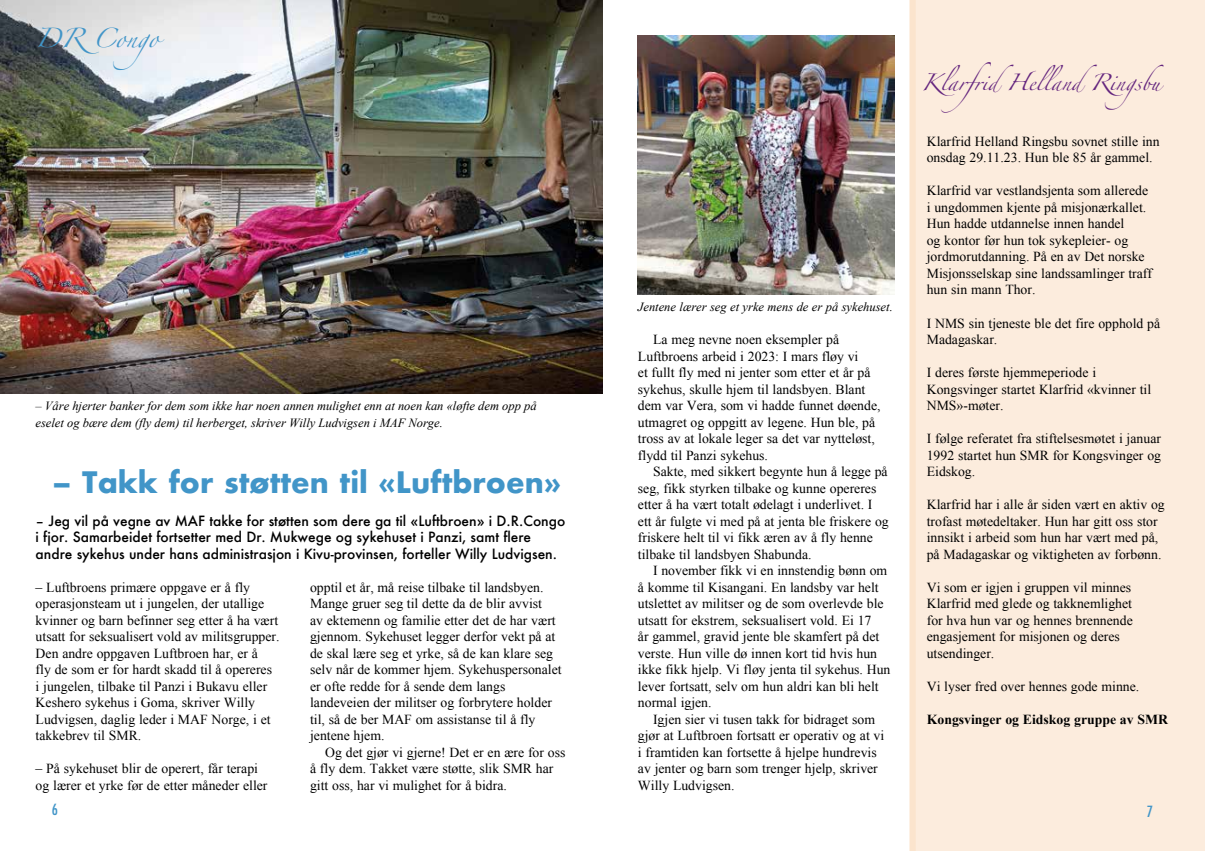
<style>
.page{position:relative;width:1205px;height:851px;background:#fff}
.page>*{position:absolute;margin:0;border:0;box-sizing:border-box;transform-origin:0 0}
.t1{font:700 28.75px "Futura";color:#4195c8}
.t2{font:17.5px "Zapfino";color:#4195c8}
.t3{font:15px "Zapfino";color:#64257e}
.t4{font:500 condensed 15px "Futura";color:#4195c8}
.t5{font:13.75px/16.5px "Times New Roman";color:#000}
.t6{font:500 13.75px/16.5px "Futura";color:#000}
.t7{font:700 13.75px "Times New Roman";color:#000}
.t8{font:italic 12.5px/16.5px "Times New Roman";color:#000}
</style>
<div class="page">
<div style="left:909px;top:0;width:296px;height:850px;background:#fcecdd"></div>
<img style="left:0;top:0;width:602px;height:393px">
<img style="left:638px;top:35px;width:257px;height:259px">
<p class="t2" style="left:35px;top:30px;width:140px">DRCongo</p>
<p class="t8" style="left:36px;top:397px;width:502px">– Våre hjerter banker for dem som ikke har noen annen mulighet enn at noen kan «løfte dem opp på eselet og bære dem (fly dem) til herberget, skriver Willy Ludvigsen i MAF Norge.</p>
<h1 class="t1" style="left:52px;top:461px;width:510px">– Takk for støtten til «Luftbroen»</h1>
<p class="t6" style="left:36px;top:512px;width:531px">– Jeg vil på vegne av MAF takke for støtten som dere ga til «Luftbroen» i D.R.Congo i fjor. Samarbeidet fortsetter med Dr. Mukwege og sykehuset i Panzi, samt flere andre sykehus under hans administrasjon i Kivu-provinsen, forteller Willy Ludvigsen.</p>
<p class="t5" style="left:36px;top:578px;width:245px">– Luftbroens primære oppgave er å fly operasjonsteam ut i jungelen, der utallige kvinner og barn befinner seg etter å ha vært utsatt for seksualisert vold av militsgrupper.<br>Den andre oppgaven Luftbroen har, er å<br>fly de som er for hardt skadd til å opereres<br>i jungelen, tilbake til Panzi i Bukavu eller Keshero sykehus i Goma, skriver Willy Ludvigsen, daglig leder i MAF Norge, i et takkebrev til SMR.</p>
<p class="t5" style="left:36px;top:760px;width:233px">– På sykehuset blir de operert, får terapi og lærer et yrke før de etter måneder eller</p>
<p class="t5" style="left:310px;top:578px;width:253px">opptil et år, må reise tilbake til landsbyen.<br>Mange gruer seg til dette da de blir avvist<br>av ektemenn og familie etter det de har vært gjennom. Sykehuset legger derfor vekt på at de skal lære seg et yrke, så de kan klare seg selv når de kommer hjem. Sykehuspersonalet er ofte redde for å sende dem langs landeveien der militser og forbrytere holder til, så de ber MAF om assistanse til å fly jentene hjem.</p>
<p class="t5" style="left:310px;top:743px;width:257px;text-indent:15px">Og det gjør vi gjerne! Det er en ære for oss å fly dem. Takket være støtte, slik SMR har gitt oss, har vi mulighet for å bidra.</p>
<p class="t8" style="left:638px;top:298px;width:256px">Jentene lærer seg et yrke mens de er på sykehuset.</p>
<p class="t5" style="left:638px;top:331px;width:244px;text-indent:15px">La meg nevne noen eksempler på Luftbroens arbeid i 2023: I mars fløy vi<br>et fullt fly med ni jenter som etter et år på sykehus, skulle hjem til landsbyen. Blant dem var Vera, som vi hadde funnet døende, utmagret og oppgitt av legene. Hun ble, på tross av at lokale leger sa det var nytteløst, flydd til Panzi sykehus.</p>
<p class="t5" style="left:638px;top:463px;width:252px;text-indent:15px">Sakte, med sikkert begynte hun å legge på seg, fikk styrken tilbake og kunne opereres etter å ha vært totalt ødelagt i underlivet. I ett år fulgte vi med på at jenta ble friskere og friskere helt til vi fikk æren av å fly henne tilbake til landsbyen Shabunda.</p>
<p class="t5" style="left:638px;top:562px;width:254px;text-indent:15px">I november fikk vi en innstendig bønn om å komme til Kisangani. En landsby var helt utslettet av militser og de som overlevde ble utsatt for ekstrem, seksualisert vold. Ei 17<br>år gammel, gravid jente ble skamfert på det verste. Hun ville dø innen kort tid hvis hun ikke fikk hjelp. Vi fløy jenta til sykehus. Hun lever fortsatt, selv om hun aldri kan bli helt normal igjen.</p>
<p class="t5" style="left:638px;top:710px;width:248px;text-indent:15px">Igjen sier vi tusen takk for bidraget som gjør at Luftbroen fortsatt er operativ og at vi i framtiden kan fortsette å hjelpe hundrevis av jenter og barn som trenger hjelp, skriver Willy Ludvigsen.</p>
<p class="t3" style="left:921px;top:76px;width:243px">KlarfridHellandRingsbu</p>
<p class="t5" style="left:927px;top:133px;width:234px">Klarfrid Helland Ringsbu sovnet stille inn onsdag 29.11.23. Hun ble 85 år gammel.</p>
<p class="t5" style="left:927px;top:182px;width:227px">Klarfrid var vestlandsjenta som allerede i ungdommen kjente på misjonærkallet.<br>Hun hadde utdannelse innen handel<br>og kontor før hun tok sykepleier- og jordmorutdanning. På en av Det norske Misjonsselskap sine landssamlinger traff hun sin mann Thor.</p>
<p class="t5" style="left:927px;top:314px;width:235px">I NMS sin tjeneste ble det fire opphold på<br>Madagaskar.</p>
<p class="t5" style="left:927px;top:364px;width:226px">I deres første hjemmeperiode i<br>Kongsvinger startet Klarfrid «kvinner til<br>NMS»-møter.</p>
<p class="t5" style="left:927px;top:430px;width:236px;text-align:justify">I følge referatet fra stiftelsesmøtet i januar 1992 startet hun SMR for Kongsvinger og Eidskog.</p>
<p class="t5" style="left:927px;top:496px;width:239px">Klarfrid har i alle år siden vært en aktiv og trofast møtedeltaker. Hun har gitt oss stor innsikt i arbeid som hun har vært med på, på Madagaskar og viktigheten av forbønn.</p>
<p class="t5" style="left:927px;top:578px;width:207px">Vi som er igjen i gruppen vil minnes<br>Klarfrid med glede og takknemlighet for hva hun var og hennes brennende engasjement for misjonen og deres utsendinger.</p>
<p class="t5" style="left:927px;top:677px;width:214px">Vi lyser fred over hennes gode minne.</p>
<p class="t7" style="left:927px;top:709px;width:243px">Kongsvinger og Eidskog gruppe av SMR</p>
<p class="t4" style="left:52px;top:799px;width:8px">6</p>
<p class="t4" style="left:1147px;top:802px;width:8px">7</p>
</div>
